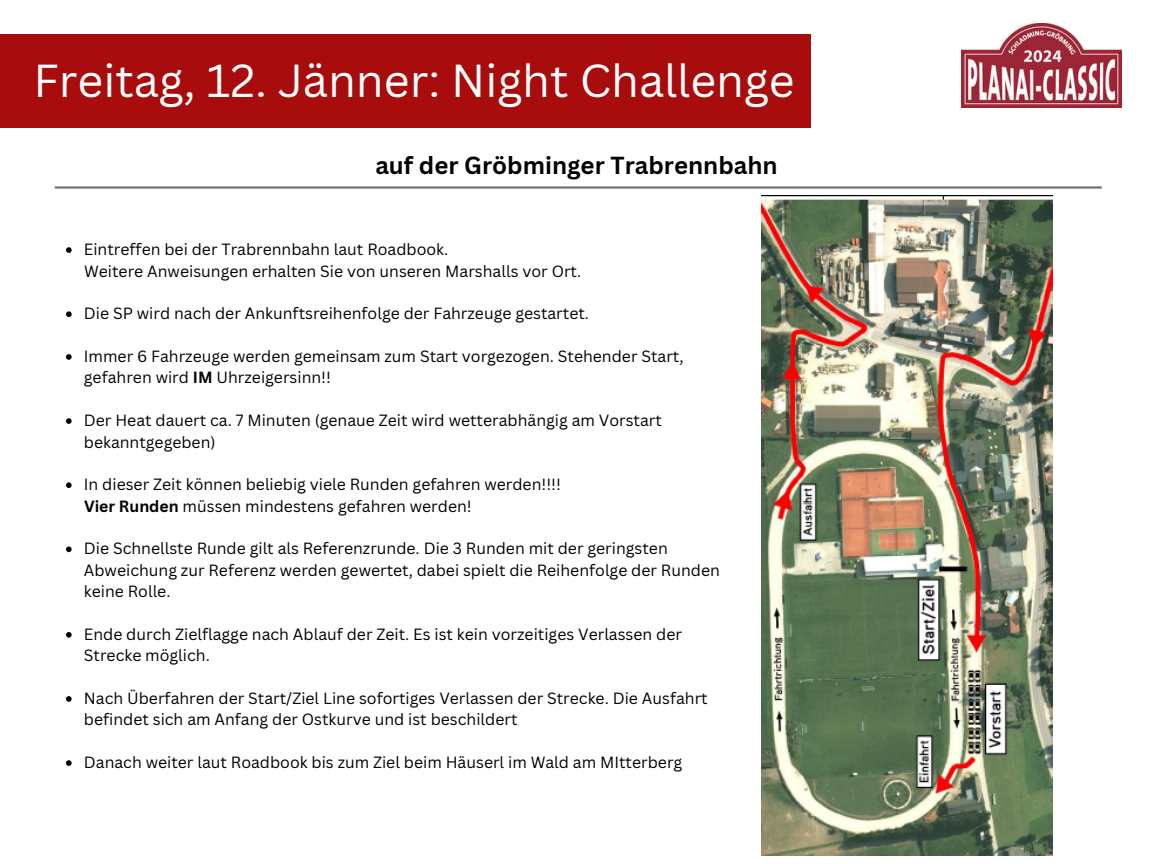
<style>
.page{position:relative;width:1152px;height:864px;background:#fff}
.page>*{position:absolute;margin:0;border:0;box-sizing:border-box;transform-origin:0 0}
.t1{font:45px "Canva Sans";color:#fff}
.t2{font:700 24px "Canva Sans";color:#000}
.t3{font:15.75px/21.3px "Canva Sans";color:#000}
.s1{font-weight:700}
</style>
<div class="page">
<div style="left:0;top:34px;width:811px;height:93px;background:#a80c0c"></div>
<hr style="left:55px;top:186px;width:1047px;height:3px;background:#737373">
<img style="left:961px;top:24px;width:160px;height:83px">
<img style="left:761px;top:195px;width:292px;height:660px">
<svg style="left:66px;top:247px;width:6px;height:6px"></svg>
<svg style="left:66px;top:311px;width:6px;height:6px"></svg>
<svg style="left:66px;top:354px;width:6px;height:6px"></svg>
<svg style="left:66px;top:418px;width:6px;height:6px"></svg>
<svg style="left:66px;top:482px;width:6px;height:6px"></svg>
<svg style="left:66px;top:547px;width:6px;height:5px"></svg>
<svg style="left:66px;top:632px;width:6px;height:6px"></svg>
<svg style="left:66px;top:696px;width:6px;height:6px"></svg>
<svg style="left:66px;top:760px;width:6px;height:6px"></svg>
<p class="t1" style="left:33px;top:49px;width:763px">Freitag, 12. Jänner: Night Challenge</p>
<p class="t2" style="left:375px;top:148px;width:404px">auf der Gröbminger Trabrennbahn</p>
<p class="t3" style="left:84px;top:238px;width:366px">Eintreffen bei der Trabrennbahn laut Roadbook.</p>
<p class="t3" style="left:84px;top:260px;width:499px">Weitere Anweisungen erhalten Sie von unseren Marshalls vor Ort.</p>
<p class="t3" style="left:84px;top:303px;width:507px">Die SP wird nach der Ankunftsreihenfolge der Fahrzeuge gestartet.</p>
<p class="t3" style="left:84px;top:345px;width:601px">Immer 6 Fahrzeuge werden gemeinsam zum Start vorgezogen. Stehender Start, gefahren wird <span class="s1">IM</span> Uhrzeigersinn!!</p>
<p class="t3" style="left:84px;top:409px;width:580px">Der Heat dauert ca. 7 Minuten (genaue Zeit wird wetterabhängig am Vorstart bekanntgegeben)</p>
<p class="t3" style="left:84px;top:474px;width:479px">In dieser Zeit können beliebig viele Runden gefahren werden!!!!</p>
<p class="t3" style="left:84px;top:495px;width:389px"><span class="s1">Vier Runden</span> müssen mindestens gefahren werden!</p>
<p class="t3" style="left:84px;top:538px;width:638px">Die Schnellste Runde gilt als Referenzrunde. Die 3 Runden mit der geringsten<br>Abweichung zur Referenz werden gewertet, dabei spielt die Reihenfolge der Runden keine Rolle.</p>
<p class="t3" style="left:84px;top:623px;width:600px">Ende durch Zielflagge nach Ablauf der Zeit. Es ist kein vorzeitiges Verlassen der<br>Strecke möglich.</p>
<p class="t3" style="left:84px;top:687px;width:625px">Nach Überfahren der Start/Ziel Line sofortiges Verlassen der Strecke. Die Ausfahrt befindet sich am Anfang der Ostkurve und ist beschildert</p>
<p class="t3" style="left:84px;top:751px;width:600px">Danach weiter laut Roadbook bis zum Ziel beim Häuserl im Wald am MItterberg</p>
</div>
